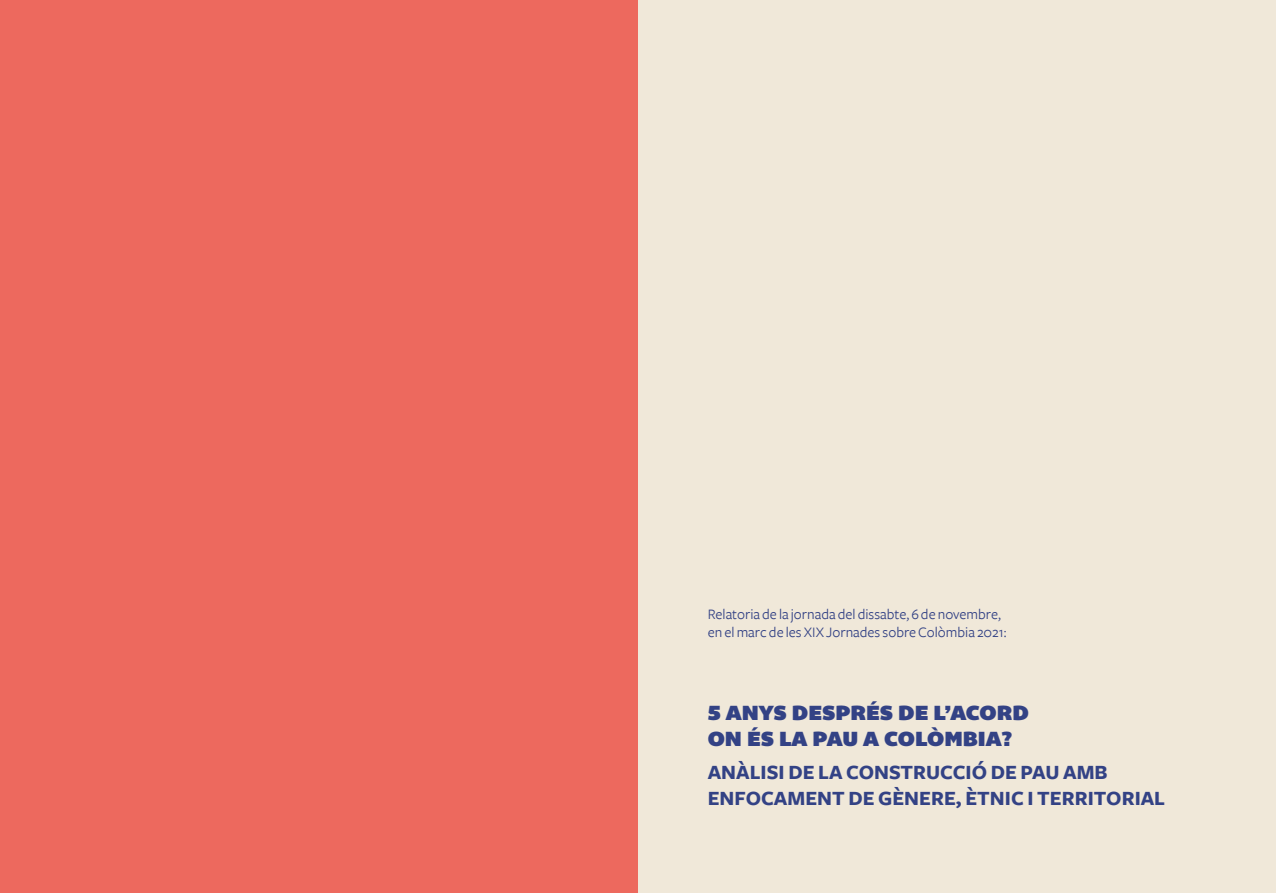
<style>
.page{position:relative;width:1276px;height:893px;background:#fff}
.page>*{position:absolute;margin:0;border:0;box-sizing:border-box;transform-origin:0 0}
.t1{font:700 21px/25.2px "Freight Sans";color:#334285}
.t2{font:21px/25.2px "Bemio";color:#334285}
.t3{font:15px/18px "Freight Sans";color:#334285}
</style>
<div class="page">
<div style="left:638px;top:0;width:638px;height:893px;background:#f0e8d9"></div>
<div style="left:0;top:0;width:638px;height:893px;background:#ed695e"></div>
<p class="t3" style="left:708px;top:605px;width:300px">Relatoria de la jornada del dissabte, 6 de novembre, en el marc de les XIX Jornades sobre Colòmbia 2021:</p>
<h1 class="t2" style="left:708px;top:700px;width:322px">5 ANYS DESPRÉS DE L’ACORD<br>ON ÉS LA PAU A COLÒMBIA?</h1>
<h1 class="t1" style="left:708px;top:761px;width:459px">ANÀLISI DE LA CONSTRUCCIÓ DE PAU AMB<br>ENFOCAMENT DE GÈNERE, ÈTNIC I TERRITORIAL</h1>
</div>
